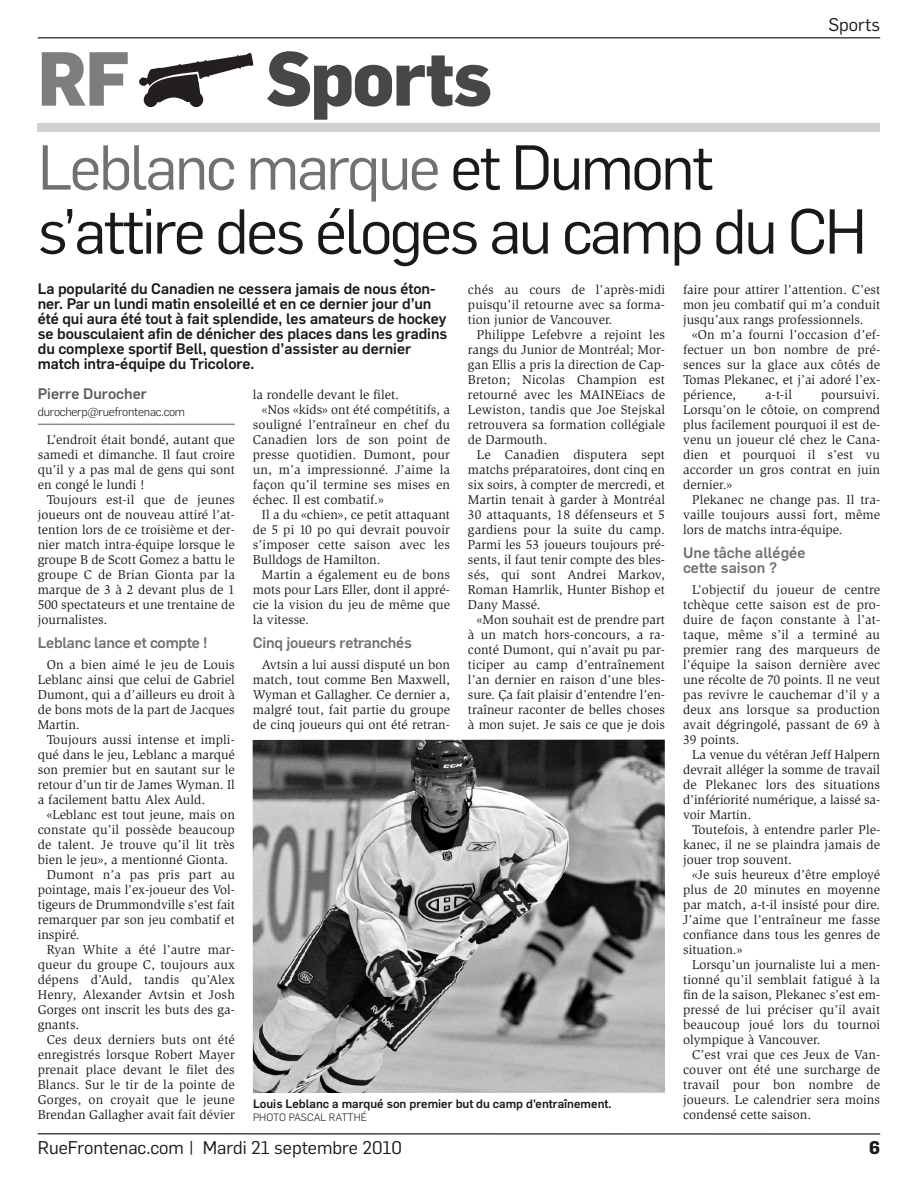
<style>
.page{position:relative;width:918px;height:1188px;background:#fff}
.page>*{position:absolute;margin:0;border:0;box-sizing:border-box;transform-origin:0 0}
.t1{font:800 75px "Flama";letter-spacing:-.02em;color:#474747;scale:.95 1}
.t2{font:800 75px "Flama";color:#7e7e7e;scale:.95 1}
.t3{font:62.1px/64.1px "Flama";letter-spacing:-.04em;color:#191919}
.t4{font:18px "Flama";color:#191919}
.t5{font:700 18px "Flama";color:#191919}
.t6{font:500 15px/15px "Flama";letter-spacing:-.005em;color:#191919}
.t7{font:500 15px/15px "Flama";letter-spacing:-.015em;color:#717171}
.t8{font:500 15px "Flama";color:#5e5e5e}
.t9{font:13.2px/15px "Slimbach Std";color:#191919;text-align:justify}
.t10{font:500 12px "Flama";color:#191919}
.t11{font:300 12px "Flama";letter-spacing:-.02em;color:#191919}
.t12{font:300 10.5px "Flama";color:#191919}
.s1{color:#717171}
</style>
<div class="page">
<hr style="left:38px;top:424px;width:197px;height:1px;background:#8c8c8c">
<hr style="left:38px;top:37px;width:842px;height:2px;background:#474747">
<hr style="left:38px;top:1133px;width:842px;height:2px;background:#474747">
<div style="left:189px;top:92px;width:14px;height:15px;background:#231f20;border-radius:50%"></div>
<div style="left:144px;top:92px;width:14px;height:15px;background:#231f20;border-radius:50%"></div>
<svg style="left:139px;top:53px;width:114px;height:49px"></svg>
<div style="left:38px;top:123px;width:842px;height:9px;background:#d1d1d1"></div>
<img style="left:253px;top:740px;width:412px;height:353px">
<h1 class="t2" style="left:38px;top:44px;width:98px">RF</h1>
<h1 class="t1" style="left:266px;top:44px;width:239px">Sports</h1>
<h3 class="t4" style="left:828px;top:16px;width:53px">Sports</h3>
<h2 class="t3" style="left:38px;top:138px;width:831px"><span class="s1">Leblanc marque</span> et Dumont s’attire des éloges au camp du CH</h2>
<p class="t6" style="left:38px;top:282px;width:411px">La popularité du Canadien ne cessera jamais de nous éton&shy;ner. Par un lundi matin ensoleillé et en ce dernier jour d’un été qui aura été tout à fait splendide, les amateurs de hockey se bousculaient afin de dénicher des places dans les gradins du complexe sportif Bell, question d’assister au dernier match intra-équipe du Tricolore.</p>
<p class="t9" style="left:468px;top:283px;width:199px">chés au cours de l’après-midi puisqu’il retourne avec sa forma&shy;tion junior de Vancouver.</p>
<p class="t9" style="left:468px;top:328px;width:199px;text-indent:9px">Philippe Lefebvre a rejoint les rangs du Junior de Montréal; Mor&shy;gan Ellis a pris la direction de Cap-Breton; Nicolas Champion est retourné avec les MAINEiacs de Lewiston, tandis que Joe Stejskal retrouvera sa formation collégiale de Darmouth.</p>
<p class="t9" style="left:468px;top:448px;width:199px;text-indent:9px">Le Canadien disputera sept matchs préparatoires, dont cinq en six soirs, à compter de mercredi, et Martin tenait à garder à Montréal 30 attaquants, 18 défenseurs et 5 gardiens pour la suite du camp.<br>Parmi les 53 joueurs toujours pré&shy;sents, il faut tenir compte des bles&shy;sés, qui sont Andrei Markov, Roman Hamrlik, Hunter Bishop et Dany Massé.</p>
<p class="t9" style="left:468px;top:613px;width:199px;text-indent:9px">«Mon souhait est de prendre part à un match hors-concours, a ra&shy;conté Dumont, qui n’avait pu par&shy;ticiper au camp d’entraînement l’an dernier en raison d’une bles&shy;sure. Ça fait plaisir d’entendre l’en&shy;traîneur raconter de belles choses à mon sujet. Je sais ce que je dois</p>
<p class="t8" style="left:38px;top:387px;width:111px">Pierre Durocher</p>
<p class="t11" style="left:38px;top:406px;width:149px">durocherp@ruefrontenac.com</p>
<p class="t9" style="left:38px;top:433px;width:199px;text-indent:9px">L’endroit était bondé, autant que samedi et dimanche. Il faut croire qu’il y a pas mal de gens qui sont en congé le lundi !</p>
<p class="t9" style="left:38px;top:493px;width:199px;text-indent:9px">Toujours est-il que de jeunes joueurs ont de nouveau attiré l’at&shy;tention lors de ce troisième et der&shy;nier match intra-équipe lorsque le groupe B de Scott Gomez a battu le groupe C de Brian Gionta par la marque de 3 à 2 devant plus de 1<br>500 spectateurs et une trentaine de journalistes.</p>
<p class="t7" style="left:38px;top:636px;width:171px">Leblanc lance et compte !</p>
<p class="t9" style="left:38px;top:658px;width:199px;text-indent:9px">On a bien aimé le jeu de Louis Leblanc ainsi que celui de Gabriel Dumont, qui a d’ailleurs eu droit à de bons mots de la part de Jacques Martin.</p>
<p class="t9" style="left:38px;top:733px;width:199px;text-indent:9px">Toujours aussi intense et impli&shy;qué dans le jeu, Leblanc a marqué son premier but en sautant sur le retour d’un tir de James Wyman. Il a facilement battu Alex Auld.</p>
<p class="t9" style="left:47px;top:808px;width:190px">«Leblanc est tout jeune, mais on</p>
<p class="t9" style="left:38px;top:823px;width:199px">constate qu’il possède beaucoup</p>
<p class="t9" style="left:38px;top:838px;width:199px">de talent. Je trouve qu’il lit très</p>
<p class="t9" style="left:38px;top:853px;width:192px">bien le jeu», a mentionné Gionta.</p>
<p class="t9" style="left:47px;top:868px;width:190px">Dumont n’a pas pris part au</p>
<p class="t9" style="left:38px;top:883px;width:199px">pointage, mais l’ex-joueur des Vol-</p>
<p class="t9" style="left:38px;top:898px;width:199px">tigeurs de Drummondville s’est fait</p>
<p class="t9" style="left:38px;top:913px;width:199px">remarquer par son jeu combatif et</p>
<p class="t9" style="left:38px;top:928px;width:44px">inspiré.</p>
<p class="t9" style="left:47px;top:943px;width:190px">Ryan White a été l’autre mar-</p>
<p class="t9" style="left:38px;top:958px;width:199px">queur du groupe C, toujours aux</p>
<p class="t9" style="left:38px;top:973px;width:199px">dépens d’Auld, tandis qu’Alex</p>
<p class="t9" style="left:38px;top:988px;width:199px">Henry, Alexander Avtsin et Josh</p>
<p class="t9" style="left:38px;top:1003px;width:199px">Gorges ont inscrit les buts des ga-</p>
<p class="t9" style="left:38px;top:1018px;width:43px">gnants.</p>
<p class="t9" style="left:47px;top:1033px;width:190px">Ces deux derniers buts ont été</p>
<p class="t9" style="left:38px;top:1048px;width:199px">enregistrés lorsque Robert Mayer</p>
<p class="t9" style="left:38px;top:1063px;width:199px">prenait place devant le filet des</p>
<p class="t9" style="left:38px;top:1078px;width:199px">Blancs. Sur le tir de la pointe de</p>
<p class="t9" style="left:38px;top:1093px;width:199px">Gorges, on croyait que le jeune</p>
<p class="t9" style="left:38px;top:1108px;width:199px">Brendan Gallagher avait fait dévier</p>
<p class="t9" style="left:253px;top:388px;width:148px">la rondelle devant le filet.</p>
<p class="t9" style="left:262px;top:403px;width:190px">«Nos «kids» ont été compétitifs, a</p>
<p class="t9" style="left:253px;top:418px;width:199px">souligné l’entraîneur en chef du</p>
<p class="t9" style="left:253px;top:433px;width:199px">Canadien lors de son point de</p>
<p class="t9" style="left:253px;top:448px;width:199px">presse quotidien. Dumont, pour</p>
<p class="t9" style="left:253px;top:463px;width:199px">un, m’a impressionné. J’aime la</p>
<p class="t9" style="left:253px;top:478px;width:199px">façon qu’il termine ses mises en</p>
<p class="t9" style="left:253px;top:493px;width:132px">échec. Il est combatif.»</p>
<p class="t9" style="left:262px;top:508px;width:190px">Il a du «chien», ce petit attaquant</p>
<p class="t9" style="left:253px;top:523px;width:199px">de 5 pi 10 po qui devrait pouvoir</p>
<p class="t9" style="left:253px;top:538px;width:199px">s’imposer cette saison avec les</p>
<p class="t9" style="left:253px;top:553px;width:129px">Bulldogs de Hamilton.</p>
<p class="t9" style="left:262px;top:568px;width:190px">Martin a également eu de bons</p>
<p class="t9" style="left:253px;top:583px;width:199px">mots pour Lars Eller, dont il appré-</p>
<p class="t9" style="left:253px;top:598px;width:199px">cie la vision du jeu de même que</p>
<p class="t9" style="left:253px;top:613px;width:58px">la vitesse.</p>
<p class="t7" style="left:253px;top:636px;width:160px">Cinq joueurs retranchés</p>
<p class="t9" style="left:253px;top:658px;width:199px;text-indent:9px">Avtsin a lui aussi disputé un bon match, tout comme Ben Maxwell, Wyman et Gallagher. Ce dernier a, malgré tout, fait partie du groupe de cinq joueurs qui ont été retran-</p>
<p class="t10" style="left:253px;top:1098px;width:360px">Louis Leblanc a marqué son premier but du camp d'entraînement.</p>
<p class="t12" style="left:253px;top:1112px;width:116px">PHOTO PASCAL RATTHÉ</p>
<h3 class="t4" style="left:38px;top:1139px;width:366px">RueFrontenac.com | Mardi 21 septembre 2010</h3>
<p class="t9" style="left:683px;top:283px;width:199px">faire pour attirer l’attention. C’est mon jeu combatif qui m’a conduit jusqu’aux rangs professionnels.</p>
<p class="t9" style="left:683px;top:328px;width:199px;text-indent:9px">«On m’a fourni l’occasion d’ef&shy;fectuer un bon nombre de pré&shy;sences sur la glace aux côtés de Tomas Plekanec, et j’ai adoré l’ex&shy;périence,</p>
<p class="t9" style="left:765px;top:388px;width:28px">a-t-il</p>
<p class="t9" style="left:683px;top:388px;width:199px;text-indent:138px">poursuivi.<br>Lorsqu’on le côtoie, on comprend plus facilement pourquoi il est de&shy;venu un joueur clé chez le Cana&shy;dien et pourquoi il s’est vu accorder un gros contrat en juin dernier.»</p>
<p class="t9" style="left:683px;top:493px;width:199px;text-indent:9px">Plekanec ne change pas. Il tra&shy;vaille toujours aussi fort, même lors de matchs intra-équipe.</p>
<p class="t7" style="left:683px;top:546px;width:124px">Une tâche allégée cette saison ?</p>
<p class="t9" style="left:683px;top:583px;width:199px;text-indent:9px">L’objectif du joueur de centre tchèque cette saison est de pro&shy;duire de façon constante à l’at&shy;taque, même s’il a terminé au premier rang des marqueurs de l’équipe la saison dernière avec une récolte de 70 points. Il ne veut pas revivre le cauchemar d’il y a deux ans lorsque sa production avait dégringolé, passant de 69 à 39 points.</p>
<p class="t9" style="left:683px;top:748px;width:199px;text-indent:9px">La venue du vétéran Jeff Halpern devrait alléger la somme de travail de Plekanec lors des situations d’infériorité numérique, a laissé sa&shy;voir Martin.</p>
<p class="t9" style="left:683px;top:823px;width:199px;text-indent:9px">Toutefois, à entendre parler Ple&shy;kanec, il ne se plaindra jamais de jouer trop souvent.</p>
<p class="t9" style="left:683px;top:868px;width:199px;text-indent:9px">«Je suis heureux d’être employé plus de 20 minutes en moyenne par match, a-t-il insisté pour dire.<br>J’aime que l’entraîneur me fasse confiance dans tous les genres de situation.»</p>
<p class="t9" style="left:683px;top:958px;width:199px;text-indent:9px">Lorsqu’un journaliste lui a men&shy;tionné qu’il semblait fatigué à la fin de la saison, Plekanec s’est em&shy;pressé de lui préciser qu’il avait beaucoup joué lors du tournoi olympique à Vancouver.</p>
<p class="t9" style="left:683px;top:1048px;width:199px;text-indent:9px">C’est vrai que ces Jeux de Van&shy;couver ont été une surcharge de travail pour bon nombre de joueurs. Le calendrier sera moins condensé cette saison.</p>
<h3 class="t5" style="left:869px;top:1140px;width:12px">6</h3>
</div>
